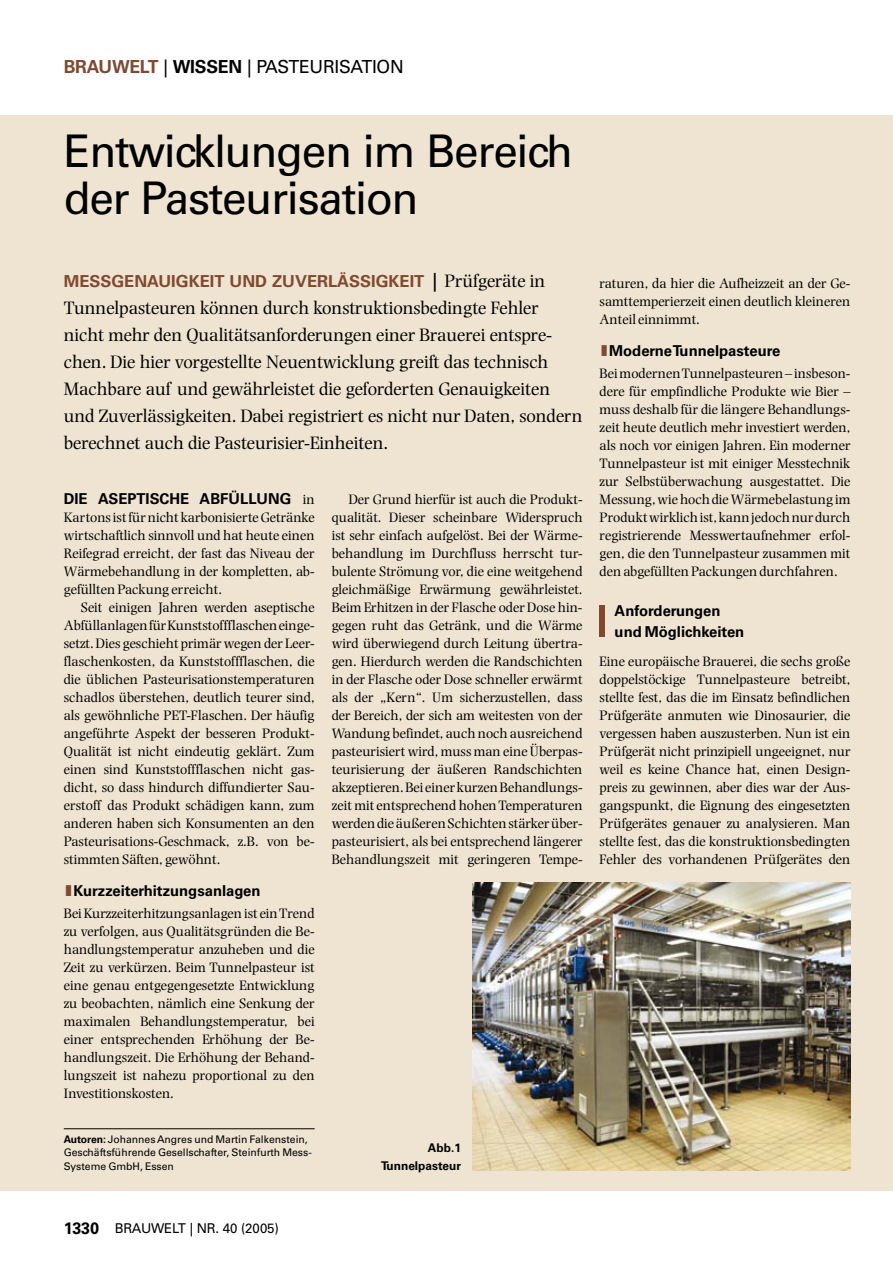
<style>
.page{position:relative;width:893px;height:1263px;background:#fff}
.page>*{position:absolute;margin:0;border:0;box-sizing:border-box;transform-origin:0 0}
.t1{font:45px/46.5px "Univers";letter-spacing:-.03em;color:#000}
.t2{font:44.1px "Univers";color:#804a32;scale:1.23 1}
.t3{font:18.75px/27px "Photina";letter-spacing:-.005em;color:#000}
.t4{font:18px "Univers";letter-spacing:-.015em;color:#000}
.t5{font:700 16.5px "Univers";color:#804a32}
.t6{font:700 15px/21px "Univers";color:#000}
.t7{font:14.25px/18px "Photina";color:#000;text-align:justify}
.t8{font:13.5px "Univers";letter-spacing:-.015em;color:#000}
.t9{font:700 12px/18px "Univers";color:#000;text-align:right}
.t10{font:10.5px/13.5px "Univers";color:#000}
.s1{font-weight:700;color:#804a32}
.s2{font-weight:700}
.s3{font-family:"Univers";font-weight:700;font-size:15px}
.s4{color:#804a32}
.s5{font-weight:700;font-size:16.5px}
</style>
<div class="page">
<div style="left:0;top:115px;width:893px;height:1076px;background:#efe4d1"></div>
<hr style="left:64px;top:1128px;width:251px;height:1px;background:#000">
<img style="left:473px;top:883px;width:377px;height:287px">
<p class="t4" style="left:64px;top:56px;width:342px"><span class="s1">BRAUWELT</span> | <span class="s2">WISSEN</span> | Pasteurisation</p>
<h1 class="t1" style="left:64px;top:128px;width:511px">Entwicklungen im Bereich der Pasteurisation</h1>
<p class="t5" style="left:64px;top:272px;width:27px">Mess</p>
<p class="t5" style="left:111px;top:272px;width:24px">genaui</p>
<p class="t5" style="left:176px;top:272px;width:23px">gkeit</p>
<p class="t5" style="left:230px;top:272px;width:13px">und</p>
<p class="t5" style="left:272px;top:272px;width:46px">Zuverl</p>
<p class="t5" style="left:337px;top:272px;width:61px">ässigkeit</p>
<p class="t3" style="left:64px;top:268px;width:520px;text-indent:366px"><span class="s2">|</span> Prüfgeräte in Tunnelpasteuren können durch konstruktionsbedingte Fehler nicht mehr den Qualitätsanforderungen einer Brauerei entspre&shy;chen. Die hier vorgestellte Neuentwicklung greift das technisch Machbare auf und gewährleistet die geforderten Genauigkeiten und Zuverlässigkeiten. Dabei registriert es nicht nur Daten, sondern berechnet auch die Pasteurisier-Einheiten.</p>
<p class="t6" style="left:64px;top:488px;width:45px">Die ase</p>
<p class="t6" style="left:127px;top:488px;width:124px">ptische Abfüllun</p>
<p class="t7" style="left:64px;top:490px;width:252px;text-indent:216px"><span class="s3">g</span> in Kartons ist für nicht karbonisierte Getränke wirtschaftlich sinnvoll und hat heute einen Reifegrad erreicht, der fast das Niveau der Wärmebehandlung in der kompletten, ab&shy;gefüllten Packung erreicht.</p>
<p class="t7" style="left:64px;top:598px;width:252px;text-indent:17px">Seit einigen Jahren werden aseptische Abfüllanlagen für Kunststoffflaschen einge&shy;setzt. Dies geschieht primär wegen der Leer&shy;flaschenkosten, da Kunststoffflaschen, die die üblichen Pasteurisationstemperaturen schadlos überstehen, deutlich teurer sind, als gewöhnliche PET-Flaschen. Der häufig angeführte Aspekt der besseren Produkt-Qualität ist nicht eindeutig geklärt. Zum einen sind Kunststoffflaschen nicht gas&shy;dicht, so dass hindurch diffundierter Sau&shy;erstoff das Produkt schädigen kann, zum anderen haben sich Konsumenten an den Pasteurisations-Geschmack, z.B. von be&shy;stimmten Säften, gewöhnt.</p>
<p class="t6" style="left:64px;top:880px;width:198px"><span class="s4">l</span>Kurzzeiterhitzungsanlagen</p>
<p class="t7" style="left:64px;top:904px;width:252px">Bei Kurzzeiterhitzungsanlagen ist ein Trend zu verfolgen, aus Qualitätsgründen die Be&shy;handlungstemperatur anzuheben und die Zeit zu verkürzen. Beim Tunnelpasteur ist eine genau entgegengesetzte Entwicklung zu beobachten, nämlich eine Senkung der maximalen Behandlungstemperatur, bei einer entsprechenden Erhöhung der Be&shy;handlungszeit. Die Erhöhung der Behand&shy;lungszeit ist nahezu proportional zu den Investitionskosten.</p>
<p class="t10" style="left:64px;top:1132px;width:250px"><span class="s2">Autoren:</span> Johannes Angres und Martin Falkenstein,<br>Geschäftsführende Gesellschafter, Steinfurth Mess-<br>Systeme GmbH, Essen</p>
<p class="t7" style="left:332px;top:490px;width:252px;text-indent:17px">Der Grund hierfür ist auch die Produkt&shy;qualität. Dieser scheinbare Widerspruch ist sehr einfach aufgelöst. Bei der Wärme&shy;behandlung im Durchfluss herrscht tur&shy;bulente Strömung vor, die eine weitgehend gleichmäßige Erwärmung gewährleistet.<br>Beim Erhitzen in der Flasche oder Dose hin&shy;gegen ruht das Getränk, und die Wärme wird überwiegend durch Leitung übertra&shy;gen. Hierdurch werden die Randschichten in der Flasche oder Dose schneller erwärmt als der „Kern“. Um sicherzustellen, dass der Bereich, der sich am weitesten von der Wandung befindet, auch noch ausreichend pasteurisiert wird, muss man eine Überpas&shy;teurisierung der äußeren Randschichten akzeptieren. Bei einer kurzen Behandlungs&shy;zeit mit entsprechend hohen Temperaturen werden die äußeren Schichten stärker über&shy;pasteurisiert, als bei entsprechend längerer Behandlungszeit mit geringeren Tempe-</p>
<p class="t9" style="left:381px;top:1139px;width:81px">Abb.1<br>Tunnelpasteur</p>
<p class="t7" style="left:600px;top:274px;width:252px">raturen, da hier die Aufheizzeit an der Ge&shy;samttemperierzeit einen deutlich kleineren Anteil einnimmt.</p>
<p class="t6" style="left:600px;top:340px;width:182px"><span class="s4">l</span>Moderne Tunnelpasteure</p>
<p class="t7" style="left:600px;top:364px;width:252px">Bei modernen Tunnelpasteuren – insbeson&shy;dere für empfindliche Produkte wie Bier – muss deshalb für die längere Behandlungs&shy;zeit heute deutlich mehr investiert werden, als noch vor einigen Jahren. Ein moderner Tunnelpasteur ist mit einiger Messtechnik zur Selbstüberwachung ausgestattet. Die Messung, wie hoch die Wärmebelastung im Produkt wirklich ist, kann jedoch nur durch registrierende Messwertaufnehmer erfol&shy;gen, die den Tunnelpasteur zusammen mit den abgefüllten Packungen durchfahren.</p>
<h2 class="t2" style="left:595px;top:595px;width:14px">l</h2>
<p class="t6" style="left:615px;top:600px;width:131px">Anforderungen und Möglichkeiten</p>
<p class="t7" style="left:600px;top:652px;width:252px">Eine europäische Brauerei, die sechs große doppelstöckige Tunnelpasteure betreibt, stellte fest, das die im Einsatz befindlichen Prüfgeräte anmuten wie Dinosaurier, die vergessen haben auszusterben. Nun ist ein Prüfgerät nicht prinzipiell ungeeignet, nur weil es keine Chance hat, einen Design&shy;preis zu gewinnen, aber dies war der Aus&shy;gangspunkt, die Eignung des eingesetzten Prüfgerätes genauer zu analysieren. Man stellte fest, das die konstruktionsbedingten Fehler des vorhandenen Prüfgerätes den</p>
<p class="t8" style="left:64px;top:1221px;width:216px"><span class="s5">1330</span> Brauwelt | N r. 40 (2005)</p>
</div>
